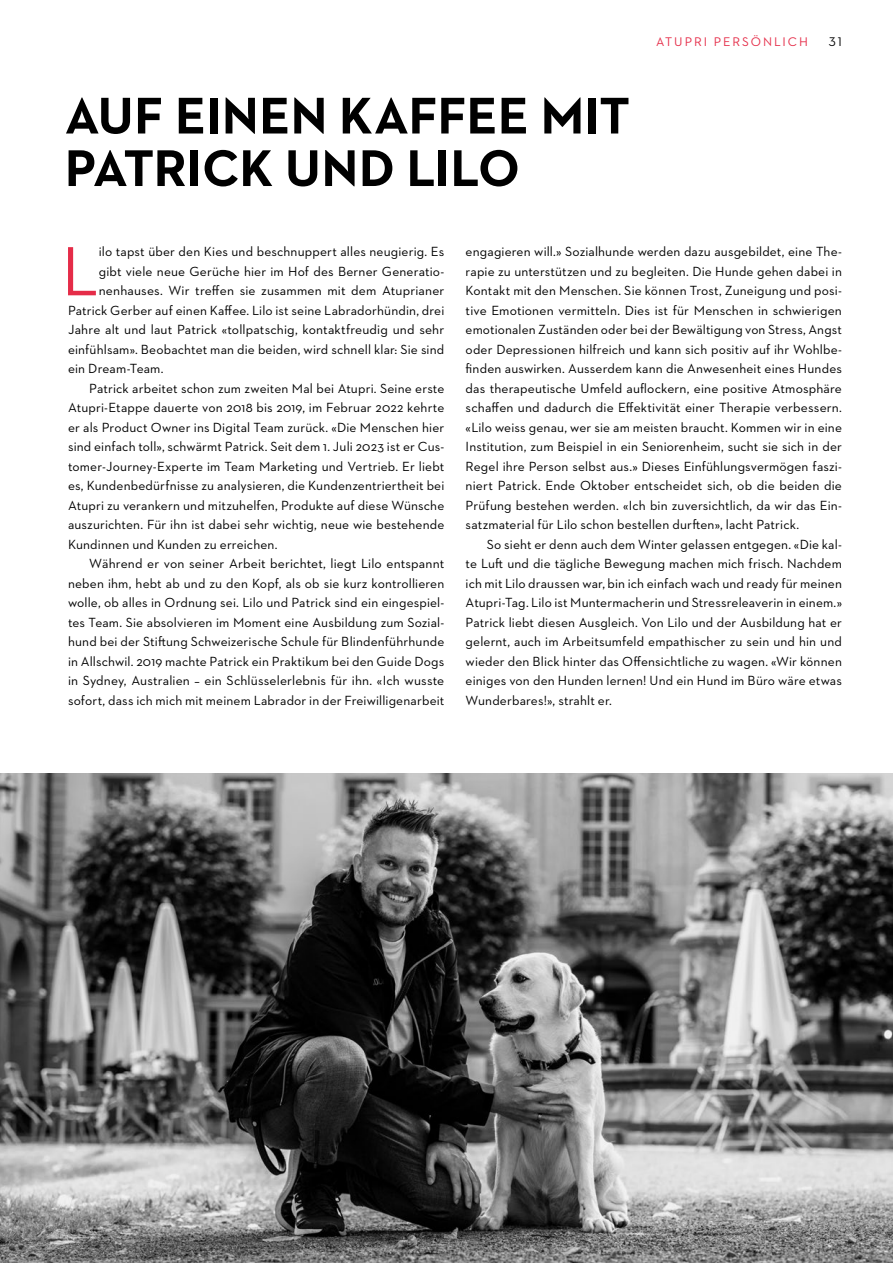
<style>
.page{position:relative;width:893px;height:1263px;background:#fff}
.page>*{position:absolute;margin:0;border:0;box-sizing:border-box;transform-origin:0 0}
.t1{font:70.8px "Neutraface 2 Text";color:#e52c48}
.t2{font:700 52.5px/52.5px "Neutraface 2 Text";color:#000}
.t3{font:13.5px/19.5px "Neutraface 2 Text";letter-spacing:.01em;color:#000;text-align:justify}
.t4{font:12.75px "Neutraface 2 Text";color:#e52c48}
.t5{font:12.75px "Neutraface 2 Text";color:#000}
</style>
<div class="page">
<img style="left:0;top:773px;width:893px;height:490px">
<h2 class="t2" style="left:65px;top:89px;width:567px">AUF EINEN KAFFEE MIT<br>PATRICK UND LILO</h2>
<p class="t4" style="left:656px;top:34px;width:19px">Atupri</p>
<p class="t4" style="left:714px;top:34px;width:11px">persönlich</p>
<p class="t5" style="left:829px;top:34px;width:14px">31</p>
<h1 class="t1" style="left:61px;top:227px;width:39px">L</h1>
<p class="t3" style="left:99px;top:242px;width:347px">ilo tapst über den Kies und beschnuppert alles neugierig. Es</p>
<p class="t3" style="left:99px;top:261px;width:347px">gibt viele neue Gerüche hier im Hof des Berner Generatio-</p>
<p class="t3" style="left:99px;top:281px;width:347px">nenhauses. Wir treffen sie zusammen mit dem Atuprianer</p>
<p class="t3" style="left:68px;top:300px;width:378px">Patrick Gerber auf einen Kaffee. Lilo ist seine Labradorhündin, drei</p>
<p class="t3" style="left:68px;top:320px;width:378px">Jahre alt und laut Patrick «tollpatschig, kontaktfreudig und sehr</p>
<p class="t3" style="left:68px;top:339px;width:378px">einfühlsam». Beobachtet man die beiden, wird schnell klar: Sie sind</p>
<p class="t3" style="left:68px;top:359px;width:97px">ein Dream-Team.</p>
<p class="t3" style="left:89px;top:378px;width:357px">Patrick arbeitet schon zum zweiten Mal bei Atupri. Seine erste</p>
<p class="t3" style="left:68px;top:398px;width:378px">Atupri-Etappe dauerte von 2018 bis 2019, im Februar 2022 kehrte</p>
<p class="t3" style="left:68px;top:417px;width:378px">er als Product Owner ins Digital Team zurück. «Die Menschen hier</p>
<p class="t3" style="left:68px;top:437px;width:378px">sind einfach toll», schwärmt Patrick. Seit dem 1. Juli 2023 ist er Cus-</p>
<p class="t3" style="left:68px;top:456px;width:378px">tomer-Journey-Experte im Team Marketing und Vertrieb. Er liebt</p>
<p class="t3" style="left:68px;top:476px;width:378px">es, Kundenbedürfnisse zu analysieren, die Kundenzentriertheit bei</p>
<p class="t3" style="left:68px;top:495px;width:378px">Atupri zu verankern und mitzuhelfen, Produkte auf diese Wünsche</p>
<p class="t3" style="left:68px;top:515px;width:378px">auszurichten. Für ihn ist dabei sehr wichtig, neue wie bestehende</p>
<p class="t3" style="left:68px;top:534px;width:211px">Kundinnen und Kunden zu erreichen.</p>
<p class="t3" style="left:89px;top:554px;width:357px">Während er von seiner Arbeit berichtet, liegt Lilo entspannt</p>
<p class="t3" style="left:68px;top:573px;width:378px">neben ihm, hebt ab und zu den Kopf, als ob sie kurz kontrollieren</p>
<p class="t3" style="left:68px;top:593px;width:378px">wolle, ob alles in Ordnung sei. Lilo und Patrick sind ein eingespiel-</p>
<p class="t3" style="left:68px;top:612px;width:378px">tes Team. Sie absolvieren im Moment eine Ausbildung zum Sozial-</p>
<p class="t3" style="left:68px;top:632px;width:378px">hund bei der Stiftung Schweizerische Schule für Blindenführhunde</p>
<p class="t3" style="left:68px;top:651px;width:378px">in Allschwil. 2019 machte Patrick ein Praktikum bei den Guide Dogs</p>
<p class="t3" style="left:68px;top:671px;width:378px">in Sydney, Australien – ein Schlüsselerlebnis für ihn. «Ich wusste</p>
<p class="t3" style="left:68px;top:690px;width:378px">sofort, dass ich mich mit meinem Labrador in der Freiwilligenarbeit</p>
<p class="t3" style="left:466px;top:242px;width:378px">engagieren will.» Sozialhunde werden dazu ausgebildet, eine The&shy;rapie zu unterstützen und zu begleiten. Die Hunde gehen dabei in Kontakt mit den Menschen. Sie können Trost, Zuneigung und posi&shy;tive Emotionen vermitteln. Dies ist für Menschen in schwierigen emotionalen Zuständen oder bei der Bewältigung von Stress, Angst oder Depressionen hilfreich und kann sich positiv auf ihr Wohlbe&shy;finden auswirken. Ausserdem kann die Anwesenheit eines Hundes das therapeutische Umfeld auflockern, eine positive Atmosphäre schaffen und dadurch die Effektivität einer Therapie verbessern. «Lilo weiss genau, wer sie am meisten braucht. Kommen wir in eine Institution, zum Beispiel in ein Seniorenheim, sucht sie sich in der Regel ihre Person selbst aus.» Dieses Einfühlungsvermögen faszi&shy;niert Patrick. Ende Oktober entscheidet sich, ob die beiden die Prüfung bestehen werden. «Ich bin zuversichtlich, da wir das Ein&shy;satzmaterial für Lilo schon bestellen durften», lacht Patrick.</p>
<p class="t3" style="left:466px;top:534px;width:378px;text-indent:21px">So sieht er denn auch dem Winter gelassen entgegen. «Die kal&shy;te Luft und die tägliche Bewegung machen mich frisch. Nachdem ich mit Lilo draussen war, bin ich einfach wach und ready für meinen Atupri-Tag. Lilo ist Muntermacherin und Stressreleaverin in einem.» Patrick liebt diesen Ausgleich. Von Lilo und der Ausbildung hat er gelernt, auch im Arbeitsumfeld empathischer zu sein und hin und wieder den Blick hinter das Offensichtliche zu wagen. «Wir können einiges von den Hunden lernen! Und ein Hund im Büro wäre etwas Wunderbares!», strahlt er.</p>
</div>
